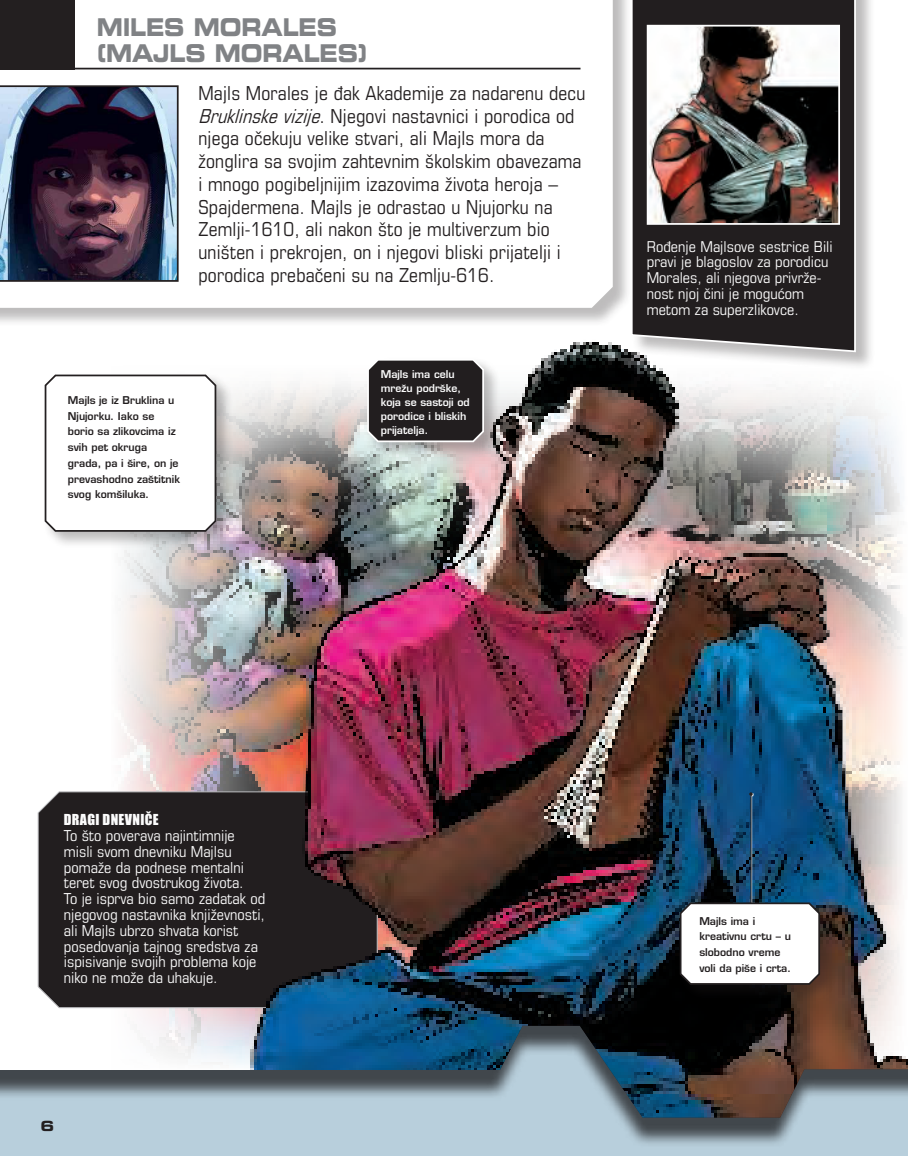
<style>
.page{position:relative;width:908px;height:1156px;background:#fff}
.page>*{position:absolute;margin:0;border:0;box-sizing:border-box;transform-origin:0 0}
.t1{font:24.5px/26.2px "DT Eurostile LT Std Bold Extended 2";letter-spacing:-.01em;color:#808285;scale:.8 1}
.t2{font:condensed 19.25px/22.8px "DT Eurostile LT Std";letter-spacing:.01em;color:#231f20}
.t3{font:condensed 15.05px/15.8px "DT Eurostile LT Std";color:#fcfcfc;scale:1.04 1}
.t4{font:condensed 15.05px/15.8px "DT Eurostile LT Std";color:#fcfcfc;scale:1.05 1}
.t5{font:14px "DT Impact MT Std";letter-spacing:.025em;color:#fcfcfc}
.t6{font:14px "DT Eurostile LT Std Bold Extended 2";color:#231f20}
.t7{font:600 10.5px/15.8px "DT Eurostile LT Std";color:#231f20}
.t8{font:600 10.5px/14px "DT Eurostile LT Std";color:#fcfcfc}
.s1{font-style:italic}
</style>
<div class="page">
<svg style="left:59px;top:395px;width:175px;height:627px"></svg>
<div style="left:37px;top:791px;width:197px;height:217px;background:#221e1f"></div>
<div style="left:0;top:0;width:632px;height:327px;background:#231f20;opacity:.3"></div>
<svg style="left:0;top:0;width:613px;height:308px"></svg>
<div style="left:631px;top:0;width:244px;height:371px;background:#231f20;opacity:.3"></div>
<svg style="left:630px;top:0;width:227px;height:279px;background:#2f2b2c"></svg>
<img style="left:650px;top:28px;width:187px;height:194px">
<div style="left:647px;top:25px;width:193px;height:200px;border:2px solid #fff"></div>
<div style="left:0;top:0;width:74px;height:69px;background:#231f20"></div>
<img style="left:234px;top:279px;width:668px;height:743px">
<div style="left:0;top:1022px;width:908px;height:134px;background:#231f20;opacity:.75"></div>
<hr style="left:0;top:68px;width:580px;height:1px;background:#231f20">
<img style="left:0;top:85px;width:179px;height:197px">
<hr style="left:750px;top:793px;width:3px;height:113px;background:#fff">
<hr style="left:750px;top:794px;width:1px;height:111px;background:#231f20">
<svg style="left:749px;top:792px;width:4px;height:4px"></svg>
<div style="left:365px;top:357px;width:136px;height:102px;background:#231f20;opacity:.3"></div>
<svg style="left:366px;top:357px;width:119px;height:86px;background:#3d393a"></svg>
<div style="left:42px;top:372px;width:191px;height:177px;background:#231f20;opacity:.3"></div>
<svg style="left:44px;top:373px;width:173px;height:160px"></svg>
<div style="left:677px;top:900px;width:160px;height:102px;background:#231f20;opacity:.3"></div>
<svg style="left:679px;top:901px;width:142px;height:85px"></svg>
<p class="t1" style="left:97px;top:13px;width:340px">MILES MORALES (MAJLS MORALES)</p>
<p class="t2" style="left:198px;top:81px;width:388px">Majls Morales je đak Akademije za nadarenu decu <span class="s1">Bruklinskevizije</span>. Njegovi nastavnici i porodica od njega očekuju velike stvari, ali Majls mora da žonglira sa svojim zahtevnim školskim obavezama i mnogo pogibeljnijim izazovima života heroja – Spajdermena. Majls je odrastao u Njujorku na Zemlji-1610, ali nakon što je multiverzum bio uništen i prekrojen, on i njegovi bliski prijatelji i porodica prebačeni su na Zemlju-616.</p>
<p class="t7" style="left:68px;top:392px;width:113px">Majls je iz Bruklina u<br>Njujorku. Iako se borio sa zlikovcima iz svih pet okruga grada, pa i šire, on je prevashodno zaštitnik svog komšiluka.</p>
<p class="t8" style="left:381px;top:367px;width:90px">Majls ima celu mrežu podrške, koja se sastoji od porodice i bliskih prijatelja.</p>
<p class="t4" style="left:647px;top:238px;width:179px">Rođenje Majlsove sestrice Bili pravi je blagoslov za porodicu<br>Morales, ali njegova privrže&shy;nost njoj čini je mogućom metom za superzlikovce.</p>
<p class="t5" style="left:64px;top:811px;width:96px">DRAGI DNEVNIČE</p>
<p class="t3" style="left:64px;top:828px;width:195px">To što poverava najintimnije misli svom dnevniku Majlsu pomaže da podnese mentalni teret svog dvostrukog života.<br>To je isprva bio samo zadatak od njegovog nastavnika književnosti, ali Majls ubrzo shvata korist posedovanja tajnog sredstva za ispisivanje svojih problema koje niko ne može da uhakuje.</p>
<p class="t6" style="left:41px;top:1116px;width:15px">6</p>
<p class="t7" style="left:699px;top:913px;width:93px">Majls ima i kreativnu crtu – u slobodno vreme voli da piše i crta.</p>
</div>
